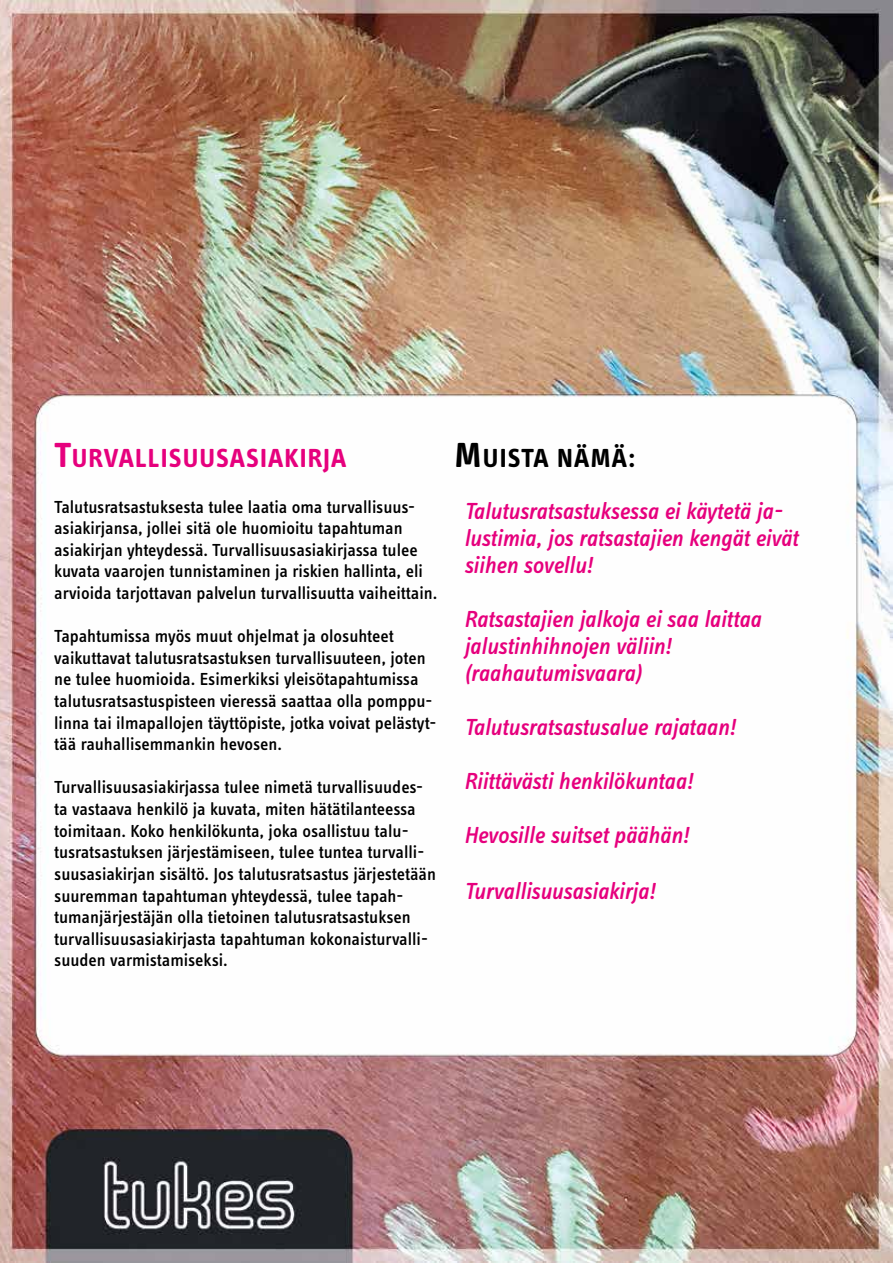
<style>
.page{position:relative;width:893px;height:1263px;background:#fff}
.page>*{position:absolute;margin:0;border:0;box-sizing:border-box;transform-origin:0 0}
.t1{font:700 27px "Info Text OT";letter-spacing:.04em;color:#e6007d}
.t2{font:700 27px "Info Text OT";letter-spacing:.04em;color:#000}
.t3{font:italic 500 24px/27px "Info Text OT";letter-spacing:-.005em;color:#e6007d}
.t4{font:500 18px/21.6px "Info Text OT";color:#000}
.s1{font-size:36px}
</style>
<div class="page">
<img style="left:0;top:0;width:893px;height:1263px">
<h1 class="t1" style="left:54px;top:442px;width:294px"><span class="s1">T</span>URVALLISUUSASIAKIRJA</h1>
<p class="t4" style="left:54px;top:495px;width:385px">Talutusratsastuksesta tulee laatia oma turvallisuus&shy;asiakirjansa, jollei sitä ole huomioitu tapahtuman asiakirjan yhteydessä. Turvallisuusasiakirjassa tulee kuvata vaarojen tunnistaminen ja riskien hallinta, eli arvioida tarjottavan palvelun turvallisuutta vaiheittain.</p>
<p class="t4" style="left:54px;top:625px;width:384px">Tapahtumissa myös muut ohjelmat ja olosuhteet vaikuttavat talutusratsastuksen turvallisuuteen, joten ne tulee huomioida. Esimerkiksi yleisötapahtumissa talutusratsastuspisteen vieressä saattaa olla pomppu&shy;linna tai ilmapallojen täyttöpiste, jotka voivat pelästyt&shy;tää rauhallisemmankin hevosen.</p>
<p class="t4" style="left:54px;top:776px;width:383px">Turvallisuusasiakirjassa tulee nimetä turvallisuudes&shy;ta vastaava henkilö ja kuvata, miten hätätilanteessa toimitaan. Koko henkilökunta, joka osallistuu talu&shy;tusratsastuksen järjestämiseen, tulee tuntea turvalli&shy;suusasiakirjan sisältö. Jos talutusratsastus järjestetään suuremman tapahtuman yhteydessä, tulee tapah&shy;tumanjärjestäjän olla tietoinen talutusratsastuksen turvallisuusasiakirjasta tapahtuman kokonaisturvalli&shy;suuden varmistamiseksi.</p>
<h1 class="t2" style="left:454px;top:442px;width:182px"><span class="s1">M</span>UISTA NÄMÄ:</h1>
<h2 class="t3" style="left:464px;top:497px;width:335px">Talutusratsastuksessa ei käytetä ja&shy;lustimia, jos ratsastajien kengät eivät siihen sovellu!</h2>
<h2 class="t3" style="left:464px;top:605px;width:299px">Ratsastajien jalkoja ei saa laittaa jalustinhihnojen väliin! (raahautumisvaara)</h2>
<h2 class="t3" style="left:464px;top:713px;width:273px">Talutusratsastusalue rajataan!</h2>
<h2 class="t3" style="left:464px;top:767px;width:230px">Riittävästi henkilökuntaa!</h2>
<h2 class="t3" style="left:464px;top:821px;width:226px">Hevosille suitset päähän!</h2>
<h2 class="t3" style="left:464px;top:876px;width:193px">Turvallisuusasiakirja!</h2>
</div>
